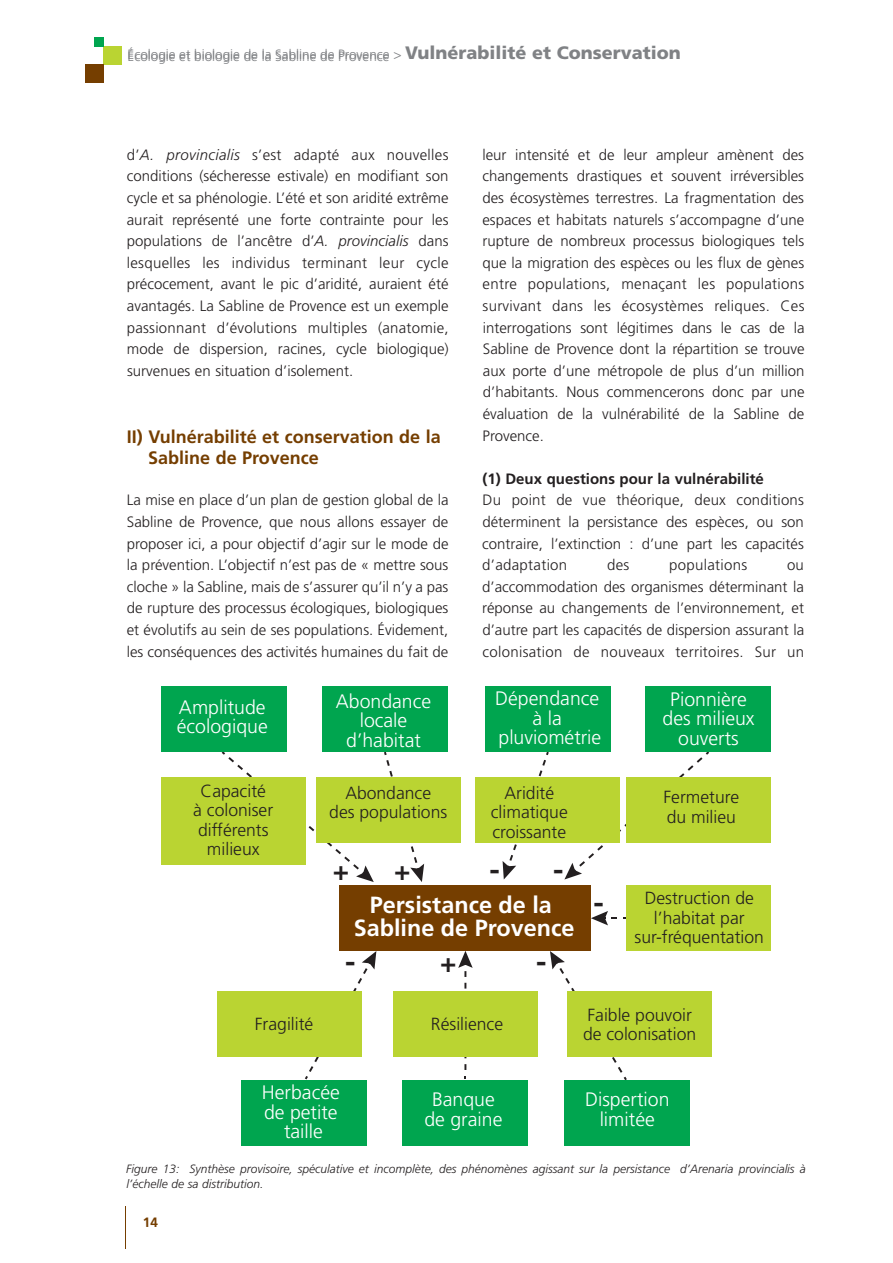
<style>
.page{position:relative;width:893px;height:1263px;background:#fff}
.page>*{position:absolute;margin:0;border:0;box-sizing:border-box;transform-origin:0 0}
.t1{font:700 31.2px "Frutiger LT Std";color:#231f20}
.t2{font:700 27.3px "Frutiger LT Std";color:#231f20}
.t3{font:700 23.4px/23.4px "Frutiger LT Std";color:#fff;text-align:center}
.t4{font:300 19.5px/19.5px "Frutiger LT Std";color:#fff;text-align:center}
.t5{font:700 18px/21.6px "Frutiger LT Std";color:#753e00}
.t6{font:900 18px "Frutiger LT Std";color:#808285}
.t7{font:300 17.55px/19.5px "Frutiger LT Std";color:#231f20;text-align:center}
.t8{font:300 15px/21.6px "Frutiger LT Std";color:#231f20;text-align:justify}
.t9{font:300 15px "Frutiger LT Std";letter-spacing:.02em;color:#231f20}
.t10{font:300 13.5px "Frutiger";color:#808285}
.t11{font:700 13.5px "Frutiger LT Std";color:#753e00}
.t12{font:italic 300 12px/14.4px "Frutiger LT Std";color:#231f20}
.s1{font-weight:300;font-size:13.5px}
.s2{font-style:italic}
.s3{font-weight:700}
</style>
<div class="page">
<div style="left:103px;top:46px;width:18px;height:18px;background:#bad432"></div>
<div style="left:85px;top:64px;width:18px;height:18px;background:#753e00"></div>
<div style="left:94px;top:37px;width:9px;height:9px;background:#00a54f"></div>
<hr style="left:126px;top:1207px;width:1px;height:42px;background:#753e00">
<svg style="left:222px;top:751px;width:152px;height:131px"></svg>
<svg style="left:384px;top:752px;width:40px;height:130px"></svg>
<svg style="left:503px;top:752px;width:46px;height:127px"></svg>
<svg style="left:564px;top:751px;width:145px;height:128px"></svg>
<svg style="left:550px;top:951px;width:77px;height:129px"></svg>
<svg style="left:464px;top:1064px;width:2px;height:6px"></svg>
<svg style="left:458px;top:951px;width:15px;height:26px"></svg>
<svg style="left:305px;top:951px;width:71px;height:128px"></svg>
<div style="left:626px;top:885px;width:145px;height:66px;background:#bad432"></div>
<div style="left:316px;top:777px;width:145px;height:65px;background:#bad432"></div>
<div style="left:218px;top:991px;width:144px;height:66px;background:#bad432"></div>
<div style="left:393px;top:991px;width:145px;height:66px;background:#bad432"></div>
<div style="left:567px;top:991px;width:145px;height:66px;background:#bad432"></div>
<div style="left:626px;top:777px;width:145px;height:65px;background:#bad432"></div>
<div style="left:475px;top:777px;width:145px;height:65px;background:#bad432"></div>
<div style="left:161px;top:777px;width:145px;height:87px;background:#bad432"></div>
<div style="left:402px;top:1080px;width:126px;height:65px;background:#00a54f"></div>
<div style="left:564px;top:1080px;width:126px;height:65px;background:#00a54f"></div>
<div style="left:241px;top:1080px;width:125px;height:65px;background:#00a54f"></div>
<div style="left:323px;top:686px;width:125px;height:66px;background:#00a54f"></div>
<div style="left:485px;top:686px;width:125px;height:66px;background:#00a54f"></div>
<div style="left:645px;top:686px;width:126px;height:66px;background:#00a54f"></div>
<div style="left:161px;top:686px;width:126px;height:66px;background:#00a54f"></div>
<div style="left:339px;top:885px;width:252px;height:66px;background:#753e00"></div>
<svg style="left:591px;top:911px;width:26px;height:14px"></svg>
<p class="t6" style="left:393px;top:46px;width:289px"><span class="s1">&gt;</span> Vulnérabilité et Conservation</p>
<p class="t10" style="left:128px;top:51px;width:264px">Écologie et biologie de la Sabline de Provence</p>
<p class="t8" style="left:127px;top:145px;width:323px">d’<span class="s2">A. provincialis</span> s’est adapté aux nouvelles conditions (sécheresse estivale) en modifiant son cycle et sa phénologie. L’été et son aridité extrême aurait représenté une forte contrainte pour les populations de l’ancêtre d’<span class="s2">A. provincialis</span> dans lesquelles les individus terminant leur cycle précocement, avant le pic d’aridité, auraient été avantagés. La Sabline de Provence est un exemple passionnant d’évolutions multiples (anatomie, mode de dispersion, racines, cycle biologique) survenues en situation d’isolement.</p>
<p class="t5" style="left:148px;top:427px;width:294px;text-indent:-21px">II) Vulnérabilité et conservation de la<br>Sabline de Provence</p>
<p class="t8" style="left:127px;top:490px;width:323px">La mise en place d’un plan de gestion global de la Sabline de Provence, que nous allons essayer de proposer ici, a pour objectif d’agir sur le mode de la prévention. L’objectif n’est pas de « mettre sous cloche » la Sabline, mais de s’assurer qu’il n’y a pas de rupture des processus écologiques, biologiques et évolutifs au sein de ses populations. Évidement, les conséquences des activités humaines du fait de</p>
<p class="t8" style="left:482px;top:145px;width:324px">leur intensité et de leur ampleur amènent des changements drastiques et souvent irréversibles des écosystèmes terrestres. La fragmentation des espaces et habitats naturels s’accompagne d’une rupture de nombreux processus biologiques tels que la migration des espèces ou les flux de gènes entre populations, menaçant les populations survivant dans les écosystèmes reliques. Ces interrogations sont légitimes dans le cas de la Sabline de Provence dont la répartition se trouve aux porte d’une métropole de plus d’un million d’habitants. Nous commencerons donc par une évaluation de la vulnérabilité de la Sabline de Provence.</p>
<p class="t8" style="left:482px;top:469px;width:323px;text-align:left"><span class="s3">(1) Deux questions pour la vulnérabilité<br></span>Du point de vue théorique, deux conditions déterminent la persistance des espèces, ou son contraire, l’extinction : d’une part les capacités d’adaptation</p>
<p class="t8" style="left:607px;top:555px;width:24px">des</p>
<p class="t9" style="left:669px;top:559px;width:80px">populations</p>
<p class="t8" style="left:482px;top:555px;width:323px;text-indent:305px">ou d’accommodation des organismes déterminant la réponse au changements de l’environnement, et d’autre part les capacités de dispersion assurant la colonisation de nouveaux territoires. Sur un</p>
<p class="t4" style="left:177px;top:699px;width:93px;text-align:left">Amplitude écologique</p>
<p class="t4" style="left:336px;top:693px;width:97px">Abondance locale d’habitat</p>
<p class="t4" style="left:495px;top:690px;width:108px">Dépendance à la pluviométrie</p>
<p class="t4" style="left:662px;top:691px;width:94px">Pionnière des milieux ouverts</p>
<p class="t7" style="left:193px;top:782px;width:81px">Capacité<br>à coloniser différents milieux</p>
<p class="t7" style="left:329px;top:784px;width:120px">Abondance<br>des populations</p>
<p class="t7" style="left:491px;top:784px;width:79px">Aridité climatique croissante</p>
<p class="t7" style="left:663px;top:789px;width:77px;text-align:left">Fermeture du milieu</p>
<p class="t2" style="left:333px;top:859px;width:18px">+</p>
<p class="t2" style="left:394px;top:859px;width:18px">+</p>
<p class="t1" style="left:489px;top:856px;width:76px">- -</p>
<p class="t3" style="left:354px;top:895px;width:222px">Persistance de la<br>Sabline de Provence</p>
<p class="t2" style="left:440px;top:951px;width:18px">+</p>
<p class="t1" style="left:345px;top:948px;width:12px">-</p>
<p class="t1" style="left:536px;top:948px;width:12px">-</p>
<p class="t1" style="left:593px;top:889px;width:12px">-</p>
<p class="t7" style="left:635px;top:890px;width:131px">Destruction de l’habitat par sur-fréquentation</p>
<p class="t7" style="left:255px;top:1015px;width:60px">Fragilité</p>
<p class="t7" style="left:431px;top:1015px;width:74px">Résilience</p>
<p class="t7" style="left:583px;top:1006px;width:115px;text-align:left">Faible pouvoir de colonisation</p>
<p class="t4" style="left:262px;top:1084px;width:79px">Herbacée de petite taille</p>
<p class="t4" style="left:424px;top:1091px;width:80px">Banque de graine</p>
<p class="t4" style="left:585px;top:1091px;width:86px">Dispertion limitée</p>
<p class="t12" style="left:126px;top:1163px;width:681px">Figure 13: Synthèse provisoire, spéculative et incomplète, des phénomènes agissant sur la persistance d’Arenaria provincialis à l’échelle de sa distribution.</p>
<p class="t11" style="left:143px;top:1216px;width:17px">14</p>
</div>
